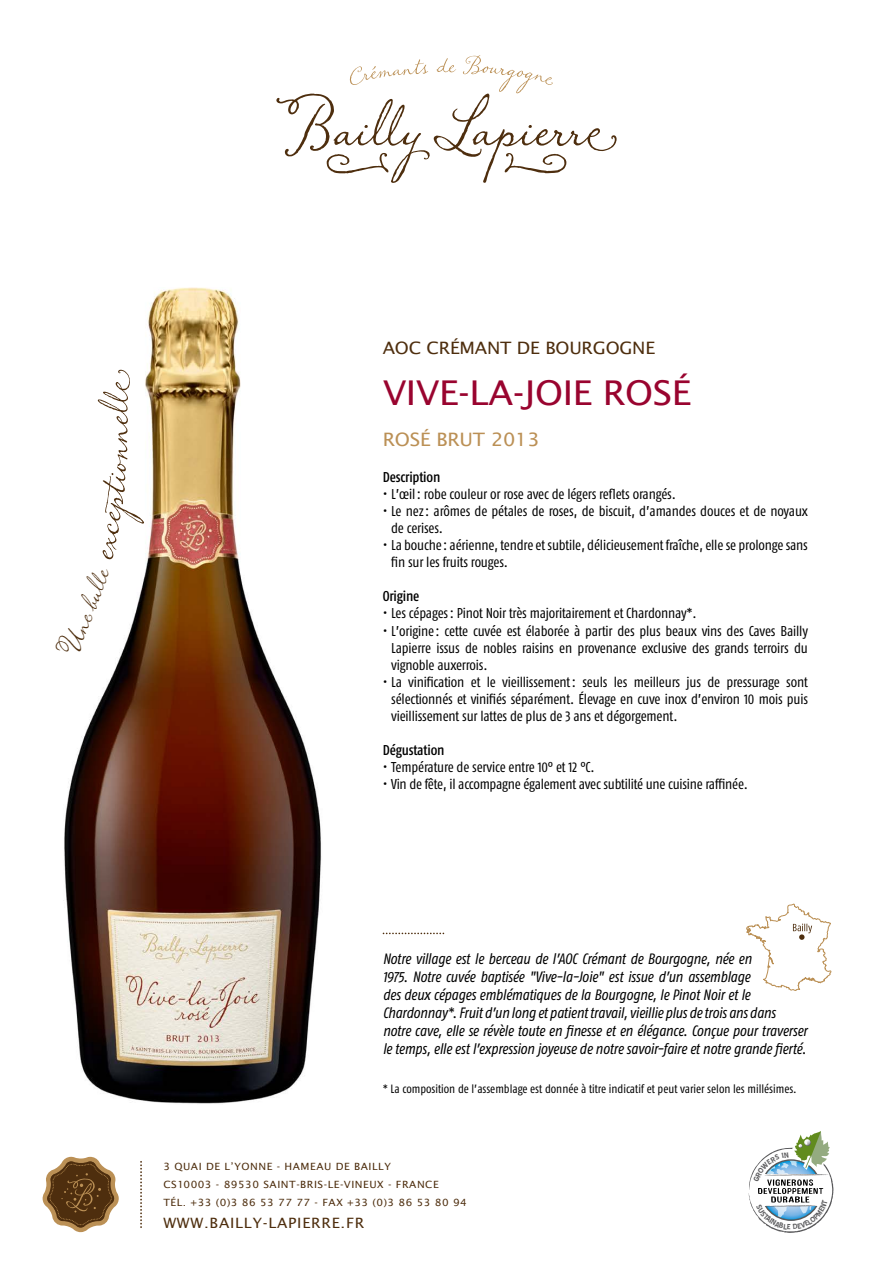
<style>
.page{position:relative;width:893px;height:1263px;background:#fff}
.page>*{position:absolute;margin:0;border:0;box-sizing:border-box;transform-origin:0 0}
.t1{font:54px "Memoir";color:#4e2e0e}
.t2{font:36px "Memoir";color:#4e2e0e}
.t3{font:34.2px "Lucida Sans";letter-spacing:-.01em;color:#99042f;scale:1.05 1}
.t4{font:18.6px "Lucida Sans";letter-spacing:-.01em;color:#bb9055;scale:1.05 1}
.t5{font:17.1px "Lucida Sans";letter-spacing:-.01em;color:#4e2e0e;scale:1.05 1}
.t6{font:italic 15px/18px "Fago Co Regular Lf";letter-spacing:-.015em;color:#000}
.t7{font:14.25px/17.1px "Fago Co Regular Lf";letter-spacing:-.015em;color:#000}
.t8{font:14.25px "Fago Co Med Lf";letter-spacing:-.015em;color:#000}
.t9{font:14.25px "Lucida Sans";letter-spacing:.05em;color:#4e2e0e;scale:1.05 1}
.t10{font:12px "Fago Co Regular Lf";color:#000}
.t11{font:10.05px/18px "Lucida Sans";letter-spacing:.05em;color:#4e2e0e;scale:1.05 1}
</style>
<div class="page">
<svg style="left:276px;top:55px;width:341px;height:128px"></svg>
<svg style="left:383px;top:933px;width:61px;height:1px"></svg>
<svg style="left:746px;top:903px;width:86px;height:88px"></svg>
<svg style="left:140px;top:1161px;width:2px;height:67px"></svg>
<svg style="left:43px;top:1157px;width:76px;height:75px"></svg>
<img style="left:63px;top:287px;width:259px;height:817px">
<svg style="left:749px;top:1131px;width:84px;height:102px"></svg>
<svg style="left:100px;top:568px;width:10px;height:10px"></svg>
<svg style="left:99px;top:425px;width:49px;height:135px"></svg>
<svg style="left:115px;top:370px;width:15px;height:22px"></svg>
<h1 class="t1" style="left:77px;top:425px;width:36px;rotate:-90deg">el</h1>
<h2 class="t2" style="left:46px;top:643px;width:84px;rotate:-69deg">Unebul</h2>
<p class="t5" style="left:383px;top:338px;width:261px">AOC CRÉMANT DE BOURGOGNE</p>
<h3 class="t3" style="left:383px;top:373px;width:295px">VIVE-LA-JOIE ROSÉ</h3>
<h3 class="t4" style="left:383px;top:429px;width:151px">ROSÉ BRUT 2013</h3>
<p class="t8" style="left:383px;top:468px;width:59px">Description</p>
<p class="t7" style="left:383px;top:485px;width:295px">• L’œil: robe couleur or rose avec de légers reflets orangés.</p>
<p class="t7" style="left:391px;top:502px;width:418px;text-indent:-8px">• Le nez: arômes de pétales de roses, de biscuit, d’amandes douces et de noyaux de cerises.</p>
<p class="t7" style="left:391px;top:536px;width:418px;text-indent:-9px">• La bouche : aérienne, tendre et subtile, délicieusement fraîche, elle se prolonge sans fin sur les fruits rouges.</p>
<p class="t8" style="left:383px;top:588px;width:38px">Origine</p>
<p class="t7" style="left:383px;top:605px;width:316px">• Les cépages: Pinot Noir très majoritairement et Chardonnay*.</p>
<p class="t7" style="left:391px;top:622px;width:418px;text-align:justify;text-indent:-9px">• L’origine : cette cuvée est élaborée à partir des plus beaux vins des Caves Bailly Lapierre issus de nobles raisins en provenance exclusive des grands terroirs du vignoble auxerrois.</p>
<p class="t7" style="left:391px;top:673px;width:418px;text-align:justify;text-indent:-9px">• La vinification et le vieillissement: seuls les meilleurs jus de pressurage sont sélectionnés et vinifiés séparément. Élevage en cuve inox d’environ 10 mois puis vieillissement sur lattes de plus de 3 ans et dégorgement.</p>
<p class="t8" style="left:383px;top:742px;width:63px">Dégustation</p>
<p class="t7" style="left:383px;top:759px;width:214px">• Température de service entre 10° et 12 °C.</p>
<p class="t7" style="left:383px;top:776px;width:367px">• Vin de fête, il accompagne également avec subtilité une cuisine raffinée.</p>
<p class="t6" style="left:383px;top:949px;width:426px">Notre village est le berceau de l’AOC Crémant de Bourgogne, née en<br>1975. Notre cuvée baptisée "Vive-la-Joie" est issue d’un assemblage<br>des deux cépages emblématiques de la Bourgogne, le Pinot Noir et le Chardonnay*. Fruit d’un long et patient travail, vieillie plus de trois ans dans notre cave, elle se révèle toute en finesse et en élégance. Conçue pour traverser le temps, elle est l’expression joyeuse de notre savoir-faire et notre grande fierté.</p>
<p class="t10" style="left:383px;top:1082px;width:416px">* La composition de l’assemblage est donnée à titre indicatif et peut varier selon les millésimes.</p>
<p class="t11" style="left:163px;top:1157px;width:291px">3 QUAI DE L’YONNE - HAMEAU DE BAILLY<br>CS10003 - 89530 SAINT-BRIS-LE-VINEUX - FRANCE<br>TÉL. +33 (0)3 86 53 77 77 - FAX +33 (0)3 86 53 80 94</p>
<p class="t9" style="left:163px;top:1215px;width:193px">WWW.BAILLY-LAPIERRE.FR</p>
</div>
